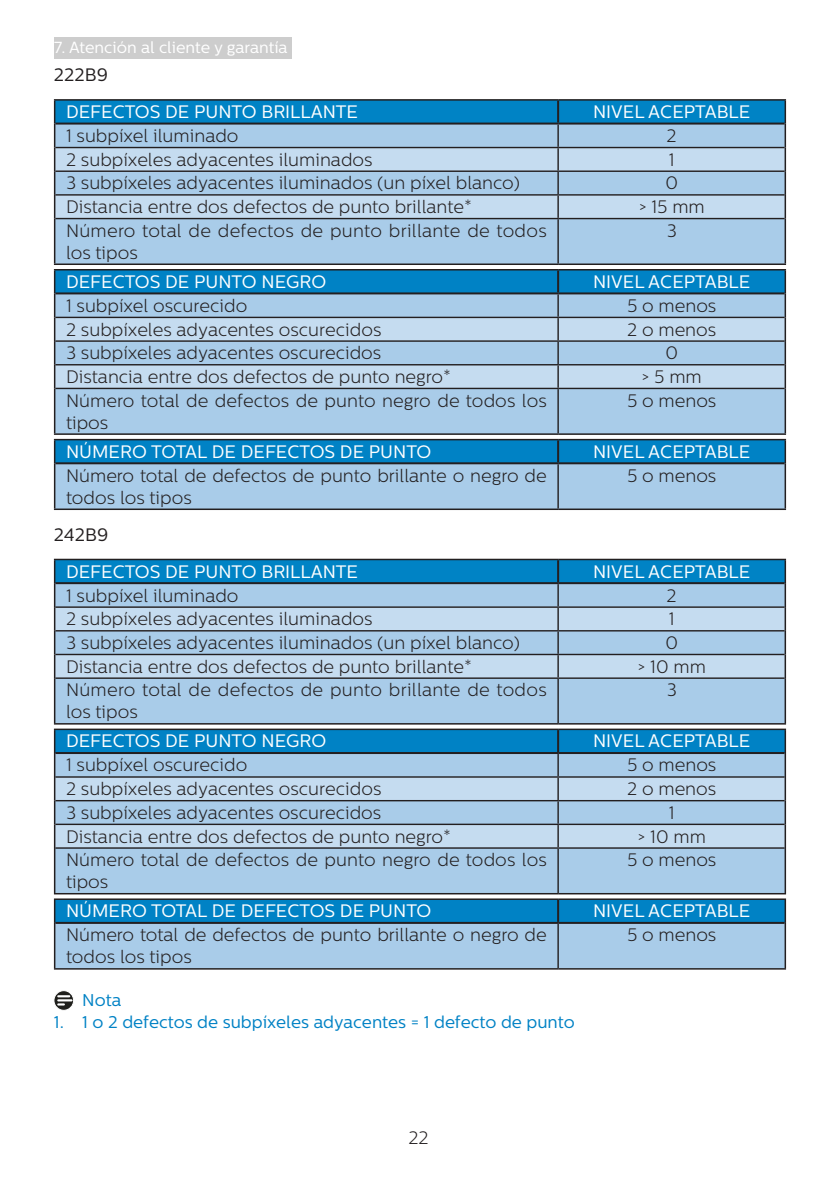
<style>
.page{position:relative;width:840px;height:1191px;background:#fff}
.page>*{position:absolute;margin:0;border:0;box-sizing:border-box;transform-origin:0 0}
.t1{font:300 18px/22px "Centrale Sans";color:#231f20}
.t2{font:18px "Centrale Sans";color:#fff}
.Figure{font:18px "Centrale Sans";color:#231f20}
.Note_body{font:17px "Centrale Sans";color:#0082c5}
.Heading_4_blue{font:17px "Centrale Sans";color:#0082c5}
.t3{font:16px "Centrale Sans";color:#fff}
</style>
<div class="page">
<div style="left:54px;top:37px;width:237px;height:22px;background:#cdcdcd"></div>
<div style="left:55px;top:219px;width:729px;height:44px;background:#a9cce9"></div>
<hr style="left:54px;top:218px;width:1px;height:45px;background:#231f20">
<hr style="left:784px;top:218px;width:1px;height:45px;background:#231f20">
<hr style="left:54px;top:263px;width:504px;height:2px;background:#231f20">
<hr style="left:558px;top:263px;width:227px;height:2px;background:#231f20">
<hr style="left:55px;top:218px;width:503px;height:1px;background:#231f20">
<hr style="left:558px;top:218px;width:226px;height:1px;background:#231f20">
<hr style="left:557px;top:219px;width:1px;height:44px;background:#231f20">
<hr style="left:54px;top:99px;width:504px;height:2px;background:#231f20">
<hr style="left:558px;top:99px;width:227px;height:2px;background:#231f20">
<svg style="left:54px;top:100px;width:731px;height:118px;background:#8bb9d8"></svg>
<hr style="left:557px;top:101px;width:2px;height:22px;background:#231f20">
<div style="left:55px;top:389px;width:729px;height:44px;background:#a9cce9"></div>
<hr style="left:54px;top:388px;width:1px;height:45px;background:#231f20">
<hr style="left:784px;top:388px;width:1px;height:45px;background:#231f20">
<hr style="left:54px;top:433px;width:504px;height:2px;background:#231f20">
<hr style="left:558px;top:433px;width:227px;height:2px;background:#231f20">
<hr style="left:55px;top:388px;width:503px;height:1px;background:#231f20">
<hr style="left:558px;top:388px;width:226px;height:1px;background:#231f20">
<hr style="left:557px;top:389px;width:1px;height:44px;background:#231f20">
<hr style="left:54px;top:269px;width:504px;height:1px;background:#231f20">
<hr style="left:558px;top:269px;width:227px;height:1px;background:#231f20">
<svg style="left:54px;top:270px;width:731px;height:118px;background:#8bb9d8"></svg>
<hr style="left:557px;top:270px;width:2px;height:22px;background:#231f20">
<hr style="left:54px;top:508px;width:504px;height:2px;background:#231f20">
<hr style="left:558px;top:508px;width:227px;height:2px;background:#231f20">
<svg style="left:54px;top:439px;width:731px;height:70px;background:#6caad1"></svg>
<hr style="left:557px;top:440px;width:2px;height:22px;background:#231f20">
<div style="left:55px;top:679px;width:729px;height:44px;background:#a9cce9"></div>
<hr style="left:54px;top:678px;width:1px;height:45px;background:#231f20">
<hr style="left:784px;top:678px;width:1px;height:45px;background:#231f20">
<hr style="left:54px;top:723px;width:504px;height:1px;background:#231f20">
<hr style="left:558px;top:723px;width:227px;height:1px;background:#231f20">
<hr style="left:55px;top:677px;width:503px;height:2px;background:#231f20">
<hr style="left:558px;top:677px;width:226px;height:2px;background:#231f20">
<hr style="left:557px;top:679px;width:1px;height:44px;background:#231f20">
<svg style="left:54px;top:559px;width:731px;height:119px;background:#8ab8d6"></svg>
<hr style="left:557px;top:560px;width:2px;height:22px;background:#231f20">
<div style="left:55px;top:848px;width:729px;height:45px;background:#a9cce9"></div>
<hr style="left:54px;top:848px;width:1px;height:45px;background:#231f20">
<hr style="left:784px;top:848px;width:1px;height:45px;background:#231f20">
<hr style="left:54px;top:893px;width:504px;height:1px;background:#231f20">
<hr style="left:558px;top:893px;width:227px;height:1px;background:#231f20">
<hr style="left:557px;top:848px;width:1px;height:45px;background:#231f20">
<hr style="left:54px;top:728px;width:504px;height:2px;background:#231f20">
<hr style="left:558px;top:728px;width:227px;height:2px;background:#231f20">
<svg style="left:54px;top:729px;width:731px;height:119px;background:#8ab7d6"></svg>
<hr style="left:557px;top:730px;width:2px;height:22px;background:#231f20">
<hr style="left:54px;top:898px;width:504px;height:2px;background:#231f20">
<hr style="left:558px;top:898px;width:227px;height:2px;background:#231f20">
<svg style="left:54px;top:899px;width:731px;height:70px;background:#6caad1"></svg>
<hr style="left:557px;top:900px;width:2px;height:22px;background:#231f20">
<svg style="left:54px;top:990px;width:20px;height:20px"></svg>
<div style="left:54px;top:990px;width:20px;height:20px;border:1px solid #fff;border-radius:50%"></div>
<svg style="left:58px;top:995px;width:13px;height:10px"></svg>
<p class="t3" style="left:54px;top:38px;width:235px">7. Atención al cliente y garantía</p>
<p class="Figure" style="left:54px;top:64px;width:56px">222B9</p>
<p class="t2" style="left:66px;top:101px;width:293px">DEFECTOS DE PUNTO BRILLANTE</p>
<p class="t2" style="left:592px;top:101px;width:159px">NIVEL ACEPTABLE</p>
<p class="t1" style="left:66px;top:125px;width:174px">1 subpíxel iluminado</p>
<p class="t1" style="left:666px;top:125px;width:12px">2</p>
<p class="t1" style="left:66px;top:148px;width:308px">2 subpíxeles adyacentes iluminados</p>
<p class="t1" style="left:668px;top:148px;width:7px">1</p>
<p class="t1" style="left:66px;top:172px;width:455px">3 subpíxeles adyacentes iluminados (un píxel blanco)</p>
<p class="t1" style="left:665px;top:172px;width:14px">0</p>
<p class="t1" style="left:66px;top:196px;width:407px">Distancia entre dos defectos de punto brillante*</p>
<p class="t1" style="left:638px;top:196px;width:68px">&gt; 15 mm</p>
<p class="t1" style="left:66px;top:219px;width:482px">Número total de defectos de punto brillante de todos los tipos</p>
<p class="t1" style="left:666px;top:219px;width:12px">3</p>
<p class="t2" style="left:66px;top:271px;width:262px">DEFECTOS DE PUNTO NEGRO</p>
<p class="t2" style="left:592px;top:271px;width:159px">NIVEL ACEPTABLE</p>
<p class="t1" style="left:66px;top:295px;width:183px">1 subpíxel oscurecido</p>
<p class="t1" style="left:626px;top:295px;width:91px">5 o menos</p>
<p class="t1" style="left:66px;top:318px;width:317px">2 subpíxeles adyacentes oscurecidos</p>
<p class="t1" style="left:626px;top:318px;width:91px">2 o menos</p>
<p class="t1" style="left:66px;top:342px;width:316px">3 subpíxeles adyacentes oscurecidos</p>
<p class="t1" style="left:665px;top:342px;width:14px">0</p>
<p class="t1" style="left:66px;top:366px;width:386px">Distancia entre dos defectos de punto negro*</p>
<p class="t1" style="left:641px;top:366px;width:62px">&gt; 5 mm</p>
<p class="t1" style="left:66px;top:389px;width:482px">Número total de defectos de punto negro de todos los tipos</p>
<p class="t1" style="left:626px;top:389px;width:91px">5 o menos</p>
<p class="t2" style="left:66px;top:441px;width:367px">NÚMERO TOTAL DE DEFECTOS DE PUNTO</p>
<p class="t2" style="left:592px;top:441px;width:159px">NIVEL ACEPTABLE</p>
<p class="t1" style="left:66px;top:464px;width:482px">Número total de defectos de punto brillante o negro de todos los tipos</p>
<p class="t1" style="left:626px;top:464px;width:91px">5 o menos</p>
<p class="Figure" style="left:54px;top:524px;width:56px">242B9</p>
<p class="t2" style="left:66px;top:561px;width:293px">DEFECTOS DE PUNTO BRILLANTE</p>
<p class="t2" style="left:592px;top:561px;width:159px">NIVEL ACEPTABLE</p>
<p class="t1" style="left:66px;top:584px;width:174px">1 subpíxel iluminado</p>
<p class="t1" style="left:666px;top:584px;width:12px">2</p>
<p class="t1" style="left:66px;top:608px;width:308px">2 subpíxeles adyacentes iluminados</p>
<p class="t1" style="left:668px;top:608px;width:7px">1</p>
<p class="t1" style="left:66px;top:632px;width:455px">3 subpíxeles adyacentes iluminados (un píxel blanco)</p>
<p class="t1" style="left:665px;top:632px;width:14px">0</p>
<p class="t1" style="left:66px;top:655px;width:407px">Distancia entre dos defectos de punto brillante*</p>
<p class="t1" style="left:637px;top:655px;width:70px">&gt; 10 mm</p>
<p class="t1" style="left:66px;top:679px;width:482px">Número total de defectos de punto brillante de todos los tipos</p>
<p class="t1" style="left:666px;top:679px;width:12px">3</p>
<p class="t2" style="left:66px;top:731px;width:262px">DEFECTOS DE PUNTO NEGRO</p>
<p class="t2" style="left:592px;top:731px;width:159px">NIVEL ACEPTABLE</p>
<p class="t1" style="left:66px;top:754px;width:183px">1 subpíxel oscurecido</p>
<p class="t1" style="left:626px;top:754px;width:91px">5 o menos</p>
<p class="t1" style="left:66px;top:778px;width:317px">2 subpíxeles adyacentes oscurecidos</p>
<p class="t1" style="left:626px;top:778px;width:91px">2 o menos</p>
<p class="t1" style="left:66px;top:801px;width:316px">3 subpíxeles adyacentes oscurecidos</p>
<p class="t1" style="left:668px;top:801px;width:7px">1</p>
<p class="t1" style="left:66px;top:825px;width:386px">Distancia entre dos defectos de punto negro*</p>
<p class="t1" style="left:637px;top:825px;width:70px">&gt; 10 mm</p>
<p class="t1" style="left:66px;top:849px;width:482px">Número total de defectos de punto negro de todos los tipos</p>
<p class="t1" style="left:626px;top:849px;width:91px">5 o menos</p>
<p class="t2" style="left:66px;top:900px;width:367px">NÚMERO TOTAL DE DEFECTOS DE PUNTO</p>
<p class="t2" style="left:592px;top:900px;width:159px">NIVEL ACEPTABLE</p>
<p class="t1" style="left:66px;top:924px;width:482px">Número total de defectos de punto brillante o negro de todos los tipos</p>
<p class="t1" style="left:626px;top:924px;width:91px">5 o menos</p>
<p class="Heading_4_blue" style="left:82px;top:990px;width:41px">Nota</p>
<p class="Note_body" style="left:54px;top:1012px;width:522px">1. 1 o 2 defectos de subpíxeles adyacentes = 1 defecto de punto</p>
<p class="t1" style="left:408px;top:1127px;width:22px">22</p>
</div>
